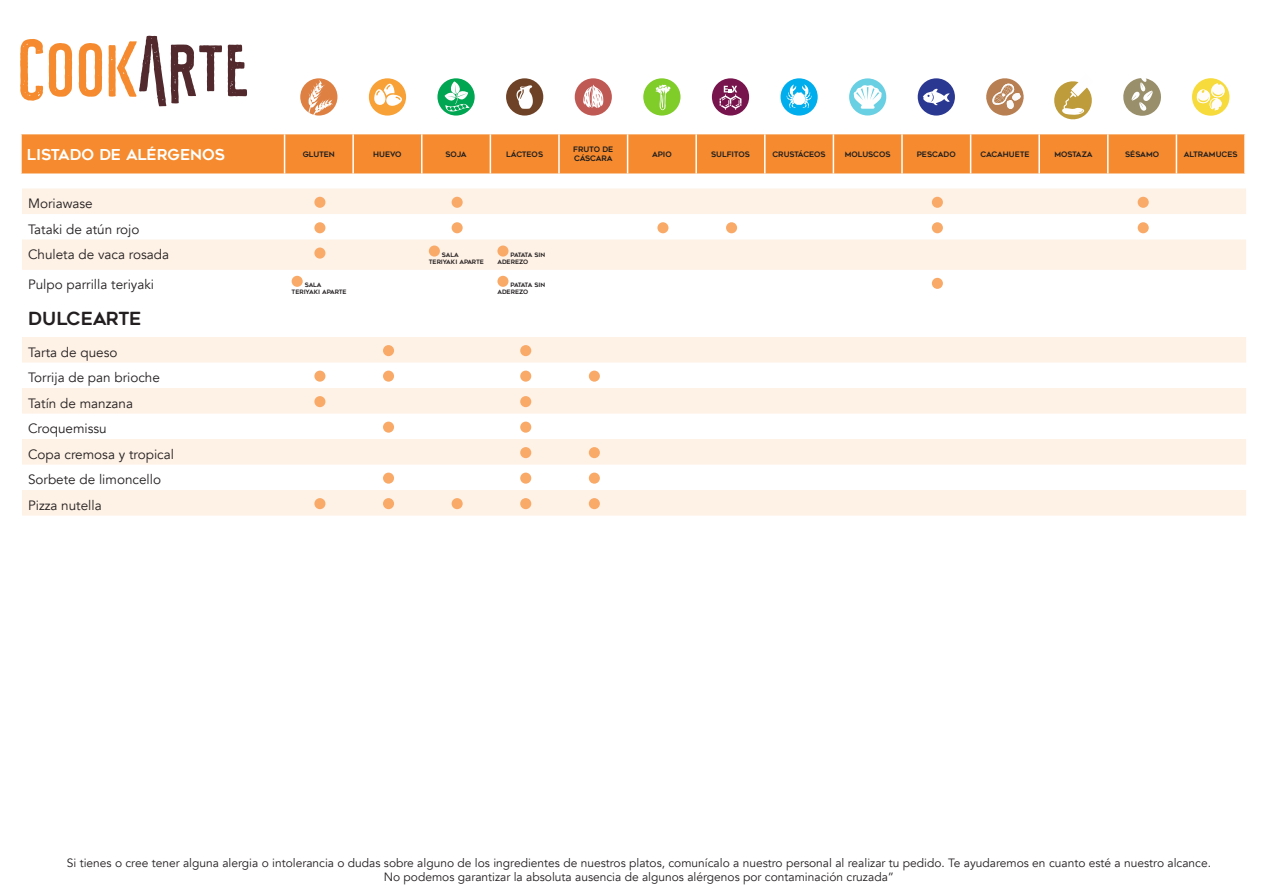
<style>
.page{position:relative;width:1263px;height:893px;background:#fff}
.page>*{position:absolute;margin:0;border:0;box-sizing:border-box;transform-origin:0 0}
.t1{font:18px "Geometos Rounded";letter-spacing:-.01em;color:#231f20}
.t2{font:15px "Geometos Rounded";color:#fff}
.t3{font:13.5px "Avenir";color:#231f20}
.t4{font:12px/14.4px "Avenir";color:#231f20;text-align:center}
.t5{font:7.5px "Geometos Rounded";color:#231f20}
.t6{font:7.5px/9px "Geometos Rounded";letter-spacing:-.03em;color:#231f20}
.t7{font:6px/7.2px "Geometos Rounded";letter-spacing:-.01em;color:#231f20}
.t8{font:6px/7.2px "Geometos Rounded";letter-spacing:-.03em;color:#231f20}
</style>
<div class="page">
<svg style="left:22px;top:189px;width:1224px;height:327px"></svg>
<div style="left:314px;top:197px;width:11px;height:11px;background:#f9aa68;border-radius:50%"></div>
<div style="left:452px;top:197px;width:11px;height:11px;background:#f9aa68;border-radius:50%"></div>
<div style="left:932px;top:197px;width:11px;height:11px;background:#f9aa68;border-radius:50%"></div>
<div style="left:1138px;top:197px;width:11px;height:11px;background:#f9aa68;border-radius:50%"></div>
<div style="left:314px;top:222px;width:11px;height:11px;background:#f9aa68;border-radius:50%"></div>
<div style="left:452px;top:222px;width:11px;height:11px;background:#f9aa68;border-radius:50%"></div>
<div style="left:657px;top:222px;width:11px;height:11px;background:#f9aa68;border-radius:50%"></div>
<div style="left:726px;top:222px;width:11px;height:11px;background:#f9aa68;border-radius:50%"></div>
<div style="left:932px;top:222px;width:11px;height:11px;background:#f9aa68;border-radius:50%"></div>
<div style="left:1138px;top:222px;width:11px;height:11px;background:#f9aa68;border-radius:50%"></div>
<div style="left:314px;top:248px;width:11px;height:11px;background:#f9aa68;border-radius:50%"></div>
<div style="left:429px;top:246px;width:11px;height:11px;background:#f9aa68;border-radius:50%"></div>
<div style="left:497px;top:246px;width:11px;height:11px;background:#f9aa68;border-radius:50%"></div>
<div style="left:292px;top:276px;width:11px;height:11px;background:#f9aa68;border-radius:50%"></div>
<div style="left:497px;top:276px;width:11px;height:11px;background:#f9aa68;border-radius:50%"></div>
<div style="left:932px;top:278px;width:11px;height:11px;background:#f9aa68;border-radius:50%"></div>
<div style="left:383px;top:345px;width:11px;height:11px;background:#f9aa68;border-radius:50%"></div>
<div style="left:520px;top:345px;width:11px;height:11px;background:#f9aa68;border-radius:50%"></div>
<div style="left:314px;top:371px;width:11px;height:11px;background:#f9aa68;border-radius:50%"></div>
<div style="left:383px;top:371px;width:11px;height:11px;background:#f9aa68;border-radius:50%"></div>
<div style="left:520px;top:371px;width:11px;height:11px;background:#f9aa68;border-radius:50%"></div>
<div style="left:589px;top:371px;width:11px;height:11px;background:#f9aa68;border-radius:50%"></div>
<div style="left:314px;top:396px;width:11px;height:11px;background:#f9aa68;border-radius:50%"></div>
<div style="left:520px;top:396px;width:11px;height:11px;background:#f9aa68;border-radius:50%"></div>
<div style="left:383px;top:422px;width:11px;height:11px;background:#f9aa68;border-radius:50%"></div>
<div style="left:520px;top:422px;width:11px;height:11px;background:#f9aa68;border-radius:50%"></div>
<div style="left:520px;top:447px;width:11px;height:11px;background:#f9aa68;border-radius:50%"></div>
<div style="left:589px;top:447px;width:11px;height:11px;background:#f9aa68;border-radius:50%"></div>
<div style="left:383px;top:473px;width:11px;height:11px;background:#f9aa68;border-radius:50%"></div>
<div style="left:520px;top:473px;width:11px;height:11px;background:#f9aa68;border-radius:50%"></div>
<div style="left:589px;top:473px;width:11px;height:11px;background:#f9aa68;border-radius:50%"></div>
<div style="left:314px;top:498px;width:11px;height:11px;background:#f9aa68;border-radius:50%"></div>
<div style="left:383px;top:498px;width:11px;height:11px;background:#f9aa68;border-radius:50%"></div>
<div style="left:452px;top:498px;width:11px;height:11px;background:#f9aa68;border-radius:50%"></div>
<div style="left:520px;top:498px;width:11px;height:11px;background:#f9aa68;border-radius:50%"></div>
<div style="left:589px;top:498px;width:11px;height:11px;background:#f9aa68;border-radius:50%"></div>
<svg style="left:20px;top:39px;width:23px;height:62px"></svg>
<svg style="left:49px;top:43px;width:23px;height:54px"></svg>
<svg style="left:79px;top:43px;width:23px;height:54px"></svg>
<svg style="left:228px;top:45px;width:19px;height:51px"></svg>
<svg style="left:109px;top:36px;width:113px;height:70px"></svg>
<div style="left:22px;top:134px;width:1222px;height:39px;background:#f58b2e"></div>
<hr style="left:284px;top:134px;width:1px;height:39px;background:#fff">
<hr style="left:352px;top:134px;width:2px;height:39px;background:#fff">
<hr style="left:421px;top:134px;width:1px;height:39px;background:#fff">
<hr style="left:490px;top:134px;width:1px;height:39px;background:#fff">
<hr style="left:558px;top:134px;width:2px;height:39px;background:#fff">
<hr style="left:627px;top:134px;width:1px;height:39px;background:#fff">
<hr style="left:695px;top:134px;width:2px;height:39px;background:#fff">
<hr style="left:764px;top:134px;width:1px;height:39px;background:#fff">
<hr style="left:833px;top:134px;width:1px;height:39px;background:#fff">
<hr style="left:901px;top:134px;width:2px;height:39px;background:#fff">
<hr style="left:970px;top:134px;width:1px;height:39px;background:#fff">
<hr style="left:1038px;top:134px;width:2px;height:39px;background:#fff">
<hr style="left:1107px;top:134px;width:1px;height:39px;background:#fff">
<hr style="left:1176px;top:134px;width:1px;height:39px;background:#fff">
<div style="left:300px;top:78px;width:37px;height:38px;background:#de8042;border-radius:50%"></div>
<svg style="left:307px;top:80px;width:26px;height:35px"></svg>
<div style="left:369px;top:78px;width:37px;height:38px;background:#f7a136;border-radius:50%"></div>
<svg style="left:374px;top:83px;width:28px;height:23px"></svg>
<svg style="left:437px;top:78px;width:38px;height:38px"></svg>
<svg style="left:440px;top:78px;width:30px;height:34px"></svg>
<div style="left:506px;top:78px;width:37px;height:38px;background:#6e4226;border-radius:50%"></div>
<svg style="left:516px;top:85px;width:17px;height:24px"></svg>
<div style="left:575px;top:78px;width:37px;height:38px;background:#bf5954;border-radius:50%"></div>
<svg style="left:583px;top:85px;width:20px;height:23px"></svg>
<div style="left:643px;top:78px;width:37px;height:38px;background:#80cc29;border-radius:50%"></div>
<svg style="left:655px;top:84px;width:15px;height:26px"></svg>
<div style="left:712px;top:78px;width:37px;height:38px;background:#78144d;border-radius:50%"></div>
<svg style="left:719px;top:86px;width:22px;height:24px"></svg>
<div style="left:780px;top:78px;width:38px;height:38px;background:#00aded;border-radius:50%"></div>
<svg style="left:787px;top:84px;width:24px;height:24px"></svg>
<div style="left:849px;top:78px;width:37px;height:37px;background:#69cfe3;border-radius:50%"></div>
<svg style="left:854px;top:85px;width:28px;height:24px"></svg>
<div style="left:918px;top:78px;width:37px;height:38px;background:#2b3891;border-radius:50%"></div>
<svg style="left:923px;top:88px;width:27px;height:18px"></svg>
<svg style="left:986px;top:78px;width:38px;height:38px"></svg>
<svg style="left:1054px;top:81px;width:38px;height:39px"></svg>
<svg style="left:1123px;top:78px;width:38px;height:38px"></svg>
<svg style="left:1192px;top:78px;width:37px;height:38px"></svg>
<p class="t2" style="left:27px;top:146px;width:200px">LISTADO DE ALÉRGENOS</p>
<p class="t5" style="left:303px;top:150px;width:34px">GLUTEN</p>
<p class="t5" style="left:373px;top:150px;width:30px">HUEVO</p>
<p class="t5" style="left:445px;top:150px;width:23px">SOJA</p>
<p class="t5" style="left:506px;top:150px;width:38px">LÁCTEOS</p>
<p class="t6" style="left:573px;top:145px;width:42px">FRUTO DE<br>CÁSCARA</p>
<p class="t5" style="left:652px;top:150px;width:21px">APIO</p>
<p class="t5" style="left:711px;top:150px;width:40px">SULFITOS</p>
<p class="t5" style="left:772px;top:150px;width:55px">CRUSTÁCEOS</p>
<p class="t5" style="left:845px;top:150px;width:47px">MOLUSCOS</p>
<p class="t5" style="left:917px;top:150px;width:40px">PESCADO</p>
<p class="t5" style="left:980px;top:150px;width:51px">CACAHUETE</p>
<p class="t5" style="left:1054px;top:150px;width:40px">MOSTAZA</p>
<p class="t5" style="left:1125px;top:150px;width:36px">SÉSAMO</p>
<p class="t5" style="left:1184px;top:150px;width:55px">ALTRAMUCES</p>
<p class="t3" style="left:28px;top:195px;width:66px">Moriawase</p>
<p class="t3" style="left:28px;top:221px;width:113px">Tataki de atún rojo</p>
<p class="t3" style="left:28px;top:246px;width:143px">Chuleta de vaca rosada</p>
<p class="t7" style="left:429px;top:251px;width:56px;text-indent:13px">SALA<br>TERIYAKI APARTE</p>
<p class="t8" style="left:497px;top:251px;width:49px;text-indent:13px">PATATA SIN<br>ADEREZO</p>
<p class="t3" style="left:28px;top:277px;width:128px">Pulpo parrilla teriyaki</p>
<p class="t7" style="left:292px;top:281px;width:56px;text-indent:13px">SALA<br>TERIYAKI APARTE</p>
<p class="t8" style="left:497px;top:281px;width:49px;text-indent:13px">PATATA SIN<br>ADEREZO</p>
<p class="t1" style="left:28px;top:309px;width:115px">DULCEARTE</p>
<p class="t3" style="left:28px;top:344px;width:91px">Tarta de queso</p>
<p class="t3" style="left:28px;top:369px;width:133px">Torrija de pan brioche</p>
<p class="t3" style="left:28px;top:395px;width:107px">Tatín de manzana</p>
<p class="t3" style="left:28px;top:420px;width:80px">Croquemissu</p>
<p class="t3" style="left:28px;top:446px;width:148px">Copa cremosa y tropical</p>
<p class="t3" style="left:28px;top:471px;width:134px">Sorbete de limoncello</p>
<p class="t3" style="left:28px;top:497px;width:75px">Pizza nutella</p>
<p class="t4" style="left:67px;top:856px;width:1146px">Si tienes o cree tener alguna alergia o intolerancia o dudas sobre alguno de los ingredientes de nuestros platos, comunícalo a nuestro personal al realizar tu pedido. Te ayudaremos en cuanto esté a nuestro alcance.<br>No podemos garantizar la absoluta ausencia de algunos alérgenos por contaminación cruzada”</p>
</div>
